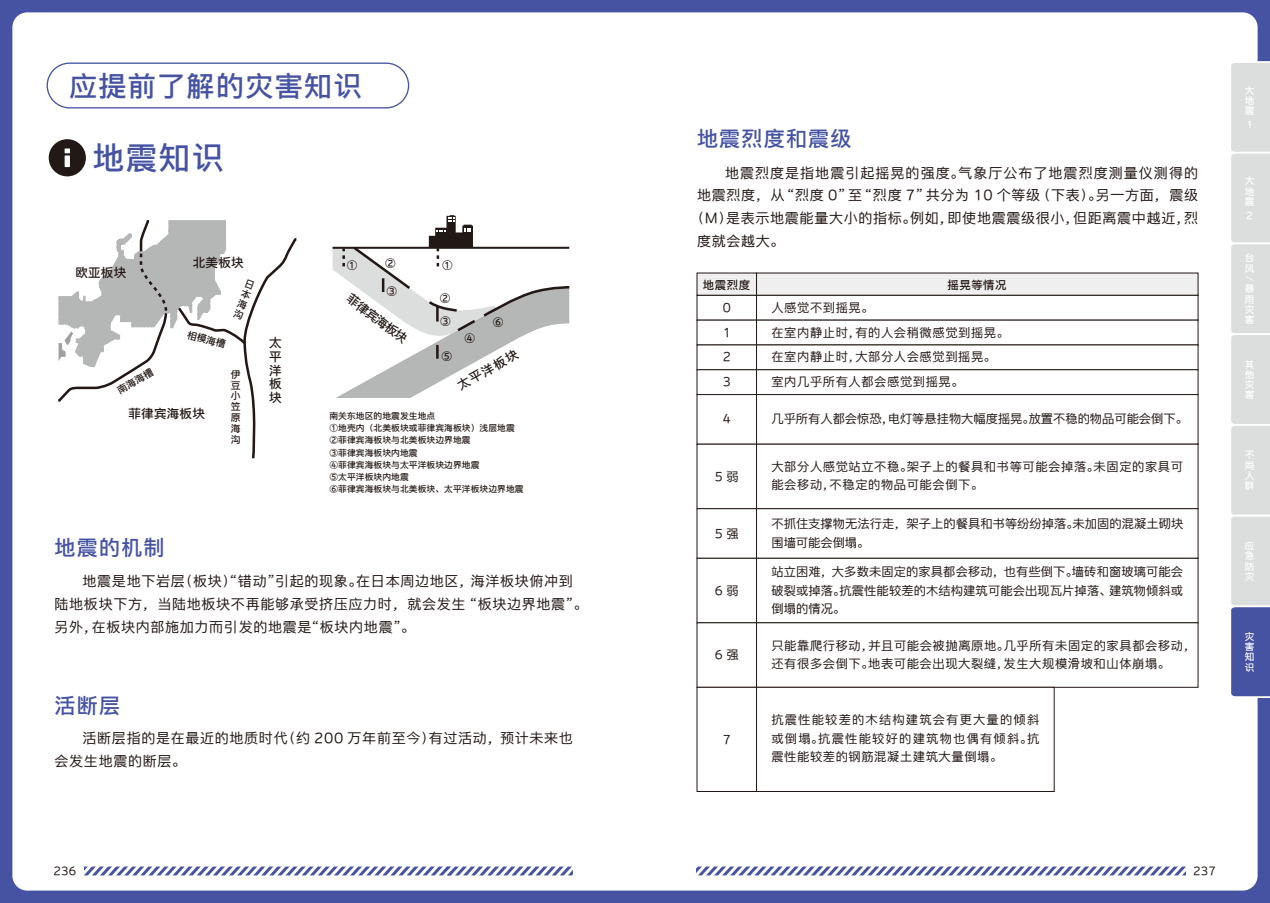
<style>
.page{position:relative;width:1270px;height:903px;background:#4653a2}
.page>*{position:absolute;margin:0;border:0;box-sizing:border-box;transform-origin:0 0}
.t1{font:31.5px "Min Moji Heip CN2 M";color:#4653a2}
.t2{font:28px "Min Moji Heip CN2 M";letter-spacing:.05em;color:#4653a2}
.t3{font:21px "Min Moji Heip CN2 M";letter-spacing:.06em;color:#4653a2}
.t4{font:14px/22.8px "Min Moji Heip CN2 R2";letter-spacing:.05em;color:#221815}
.t5{font:14px "Min Moji Heip CN2 R2";letter-spacing:.075em;color:#221815}
.t6{font:12.42px/13.8px "Min Moji Heip CN2 M";letter-spacing:.025em;color:#221815;text-align:justify}
.t7{font:12.25px/18.4px "Min Moji Heip CN2 R2";letter-spacing:.05em;color:#221815}
.t8{font:12.25px/18.4px "Min Moji Heip CN2 R2";letter-spacing:.005em;color:#221815}
.t9{font:12.25px "Min Moji Heip CN2 R2";color:#221815}
.t10{font:11.38px "Min Moji Heip CN2 M";letter-spacing:.05em;color:#221815}
.t11{font:11.38px "Min Moji Heip CN2 R2";letter-spacing:.02em;color:#221815}
.t12{font:10.67px "Min Moji Heip CN2 M";color:#221815}
.t13{font:9.8px/10.8px "Min Moji Heip CN2 M";color:#221815;text-align:justify}
.t14{font:9.62px/10.3px "Min Moji Heip CN2 M";color:#fff;text-align:justify}
.t15{font:8.75px/12.2px "Min Moji Heip CN2 M";letter-spacing:.01em;color:#221815}
</style>
<div class="page">
<div style="left:12px;top:12px;width:1246px;height:878px;background:#fff"></div>
<svg style="left:1228px;top:60px;width:42px;height:639px"></svg>
<svg style="left:84px;top:866px;width:489px;height:9px"></svg>
<svg style="left:697px;top:866px;width:488px;height:9px"></svg>
<div style="left:697px;top:273px;width:60px;height:23px;background:#efefef"></div>
<div style="left:697px;top:295px;width:60px;height:25px;background:#fff;border:1px solid #221815"></div>
<div style="left:756px;top:273px;width:442px;height:23px;background:#efefef"></div>
<div style="left:756px;top:295px;width:442px;height:25px;background:#fff;border:1px solid #221815"></div>
<div style="left:697px;top:320px;width:60px;height:25px;background:#fff;border:1px solid #221815"></div>
<div style="left:756px;top:320px;width:442px;height:25px;background:#fff;border:1px solid #221815"></div>
<div style="left:697px;top:345px;width:60px;height:25px;background:#fff"></div>
<div style="left:756px;top:345px;width:442px;height:25px;background:#fff"></div>
<div style="left:697px;top:369px;width:60px;height:26px;background:#fff;border:1px solid #221815"></div>
<div style="left:756px;top:369px;width:442px;height:26px;background:#fff;border:1px solid #221815"></div>
<div style="left:697px;top:394px;width:60px;height:50px;background:#fff;border:1px solid #221815"></div>
<div style="left:756px;top:394px;width:442px;height:50px;background:#fff;border:1px solid #221815"></div>
<div style="left:697px;top:444px;width:60px;height:65px;background:#fff"></div>
<div style="left:756px;top:444px;width:442px;height:65px;background:#fff"></div>
<div style="left:697px;top:508px;width:60px;height:50px;background:#fff;border:1px solid #221815"></div>
<div style="left:756px;top:508px;width:442px;height:50px;background:#fff;border:1px solid #221815"></div>
<div style="left:697px;top:558px;width:60px;height:65px;background:#fff;border:1px solid #221815"></div>
<div style="left:756px;top:558px;width:442px;height:65px;background:#fff;border:1px solid #221815"></div>
<div style="left:697px;top:622px;width:60px;height:65px;background:#fff"></div>
<div style="left:756px;top:622px;width:442px;height:65px;background:#fff;border:1px solid #221815"></div>
<div style="left:697px;top:687px;width:60px;height:105px;background:#fff;border:1px solid #221815"></div>
<div style="left:756px;top:687px;width:298px;height:105px;background:#fff;border:1px solid #221815"></div>
<svg style="left:56px;top:218px;width:243px;height:243px"></svg>
<svg style="left:333px;top:215px;width:239px;height:182px"></svg>
<hr style="left:333px;top:247px;width:236px;height:2px;background:#221815">
<svg style="left:49px;top:139px;width:37px;height:37px"></svg>
<div style="left:47px;top:63px;width:362px;height:45px;border:1px solid #4653a2;border-radius:22px"></div>
<h2 class="t2" style="left:69px;top:72px;width:294px">应提前了解的灾害知识</h2>
<h1 class="t1" style="left:93px;top:142px;width:132px">地震知识</h1>
<p class="t6" style="left:75px;top:266px;width:52px">欧亚板块</p>
<p class="t6" style="left:193px;top:256px;width:52px">北美板块</p>
<p class="t13" style="left:247px;top:278px;width:7px;rotate:20deg">日本海沟</p>
<p class="t13" style="left:189px;top:329px;width:41px;rotate:15deg">相模海槽</p>
<p class="t13" style="left:116px;top:386px;width:41px;rotate:-30deg">南海海槽</p>
<p class="t13" style="left:231px;top:369px;width:11px">伊豆小笠原海沟</p>
<p class="t6" style="left:128px;top:407px;width:78px">菲律宾海板块</p>
<p class="t6" style="left:269px;top:336px;width:14px">太平洋板块</p>
<h3 class="t3" style="left:55px;top:537px;width:112px">地震的机制</h3>
<p class="t12" style="left:347px;top:260px;width:12px">①</p>
<p class="t12" style="left:385px;top:258px;width:12px">②</p>
<p class="t12" style="left:442px;top:259px;width:12px">①</p>
<p class="t12" style="left:440px;top:293px;width:12px">②</p>
<p class="t12" style="left:386px;top:286px;width:12px">③</p>
<p class="t6" style="left:352px;top:292px;width:73px;rotate:37deg">菲律宾海板块</p>
<p class="t12" style="left:440px;top:316px;width:12px">③</p>
<p class="t12" style="left:493px;top:317px;width:12px">⑥</p>
<p class="t6" style="left:455px;top:380px;width:69px;rotate:-29deg">太平洋板块</p>
<p class="t12" style="left:464px;top:333px;width:12px">④</p>
<p class="t12" style="left:441px;top:351px;width:12px">⑤</p>
<p class="t15" style="left:329px;top:410px;width:196px">南关东地区的地震发生地点<br>①地壳内（北美板块或菲律宾海板块）浅层地震<br>②菲律宾海板块与北美板块边界地震<br>③菲律宾海板块内地震<br>④菲律宾海板块与太平洋板块边界地震<br>⑤太平洋板块内地震<br>⑥菲律宾海板块与北美板块、太平洋板块边界地震</p>
<p class="t4" style="left:55px;top:570px;width:535px;text-indent:28px">地震是地下岩层（板块）“错动”引起的现象。在日本周边地区，海洋板块俯冲到陆地板块下方，当陆地板块不再能够承受挤压应力时，就会发生“板块边界地震”。另外，在板块内部施加力而引发的地震是“板块内地震”。</p>
<h3 class="t3" style="left:55px;top:695px;width:67px">活断层</h3>
<p class="t4" style="left:55px;top:727px;width:520px;text-indent:28px">活断层指的是在最近的地质时代（约 200 万年前至今）有过活动，预计未来也会发生地震的断层。</p>
<h3 class="t3" style="left:697px;top:128px;width:156px">地震烈度和震级</h3>
<p class="t5" style="left:725px;top:165px;width:475px">地震烈度是指地震引起摇晃的强度。气象厅公布了地震烈度测量仪测得的</p>
<p class="t4" style="left:697px;top:184px;width:503px">地震烈度，从“烈度 0”至“烈度 7”共分为 10 个等级（下表）。另一方面，震级</p>
<p class="t4" style="left:690px;top:207px;width:510px">（M）是表示地震能量大小的指标。例如，即使地震震级很小，但距离震中越近，烈</p>
<p class="t4" style="left:697px;top:230px;width:89px">度就会越大。</p>
<p class="t10" style="left:703px;top:279px;width:49px">地震烈度</p>
<p class="t10" style="left:947px;top:279px;width:61px">摇晃等情况</p>
<p class="t7" style="left:723px;top:299px;width:10px">0</p>
<p class="t7" style="left:771px;top:299px;width:104px">人感觉不到摇晃。</p>
<p class="t7" style="left:723px;top:324px;width:10px">1</p>
<p class="t7" style="left:771px;top:324px;width:239px">在室内静止时，有的人会稍微感觉到摇晃。</p>
<p class="t7" style="left:723px;top:348px;width:10px">2</p>
<p class="t7" style="left:771px;top:348px;width:226px">在室内静止时，大部分人会感觉到摇晃。</p>
<p class="t7" style="left:723px;top:373px;width:10px">3</p>
<p class="t7" style="left:771px;top:373px;width:194px">室内几乎所有人都会感觉到摇晃。</p>
<p class="t7" style="left:723px;top:410px;width:10px">4</p>
<p class="t9" style="left:771px;top:412px;width:418px">几乎所有人都会惊恐，电灯等悬挂物大幅度摇晃。放置不稳的物品可能会倒下。</p>
<p class="t7" style="left:771px;top:458px;width:413px">大部分人感觉站立不稳。架子上的餐具和书等可能会掉落。未固定的家具可能会移动，不稳定的物品可能会倒下。</p>
<p class="t7" style="left:715px;top:467px;width:26px">5 弱</p>
<p class="t7" style="left:715px;top:524px;width:26px">5 强</p>
<p class="t7" style="left:715px;top:581px;width:26px">6 弱</p>
<p class="t7" style="left:715px;top:646px;width:26px">6 强</p>
<p class="t7" style="left:723px;top:730px;width:10px">7</p>
<p class="t8" style="left:771px;top:515px;width:413px">不抓住支撑物无法行走，架子上的餐具和书等纷纷掉落。未加固的混凝土砌块围墙可能会倒塌。</p>
<p class="t7" style="left:771px;top:563px;width:413px;text-align:justify">站立困难，大多数未固定的家具都会移动，也有些倒下。墙砖和窗玻璃可能会破裂或掉落。抗震性能较差的木结构建筑可能会出现瓦片掉落、建筑物倾斜或倒塌的情况。</p>
<p class="t7" style="left:771px;top:636px;width:426px">只能靠爬行移动，并且可能会被抛离原地。几乎所有未固定的家具都会移动，还有很多会倒下。地表可能会出现大裂缝，发生大规模滑坡和山体崩塌。</p>
<p class="t7" style="left:771px;top:711px;width:269px;text-align:justify">抗震性能较差的木结构建筑会有更大量的倾斜或倒塌。抗震性能较好的建筑物也偶有倾斜。抗震性能较差的钢筋混凝土建筑大量倒塌。</p>
<p class="t14" style="left:1245px;top:85px;width:11px">大地震</p>
<p class="t14" style="left:1245px;top:176px;width:11px">大地震</p>
<p class="t14" style="left:1246px;top:211px;width:8px">2</p>
<p class="t14" style="left:1245px;top:253px;width:11px">台风</p>
<p class="t14" style="left:1254px;top:276px;width:6px;rotate:90deg">/</p>
<p class="t14" style="left:1245px;top:284px;width:11px">暴雨灾害</p>
<p class="t14" style="left:1245px;top:359px;width:11px">其他灾害</p>
<p class="t14" style="left:1245px;top:450px;width:11px">不同人群</p>
<p class="t14" style="left:1245px;top:541px;width:11px">应急防灾</p>
<p class="t14" style="left:1245px;top:631px;width:11px">灾害知识</p>
<p class="t11" style="left:54px;top:865px;width:24px">236</p>
<p class="t11" style="left:1193px;top:865px;width:24px">237</p>
</div>
